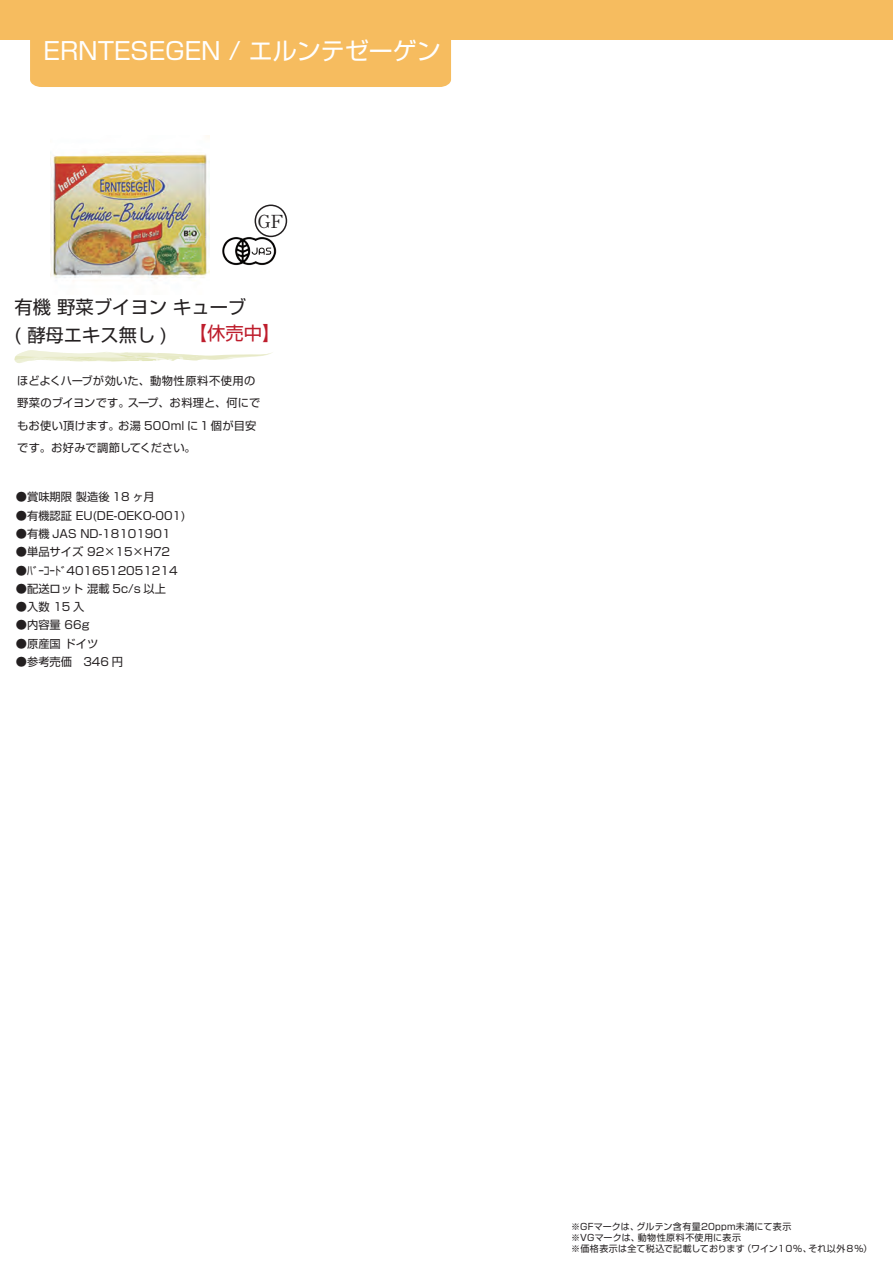
<style>
.page{position:relative;width:893px;height:1263px;background:#fff}
.page>*{position:absolute;margin:0;border:0;box-sizing:border-box;transform-origin:0 0}
.t1{font:24px "Shin Go Pr 5";color:#fff}
.t2{font:18.3px/28.2px "Shin Go Pr 5";color:#231f20}
.t3{font:18.3px "Shin Go Pr 5";color:#be1d2c}
.t4{font:700 18px "Futo Min A101 Pr 5";color:#231f20}
.t5{font:11.25px/22.5px "Shin Go Pr 5";color:#231f20}
.t6{font:9px/10.8px "Shin Go Pr 5";letter-spacing:.025em;color:#231f20}
</style>
<div class="page">
<img style="left:51px;top:136px;width:159px;height:145px">
<svg style="left:14px;top:350px;width:259px;height:13px"></svg>
<div style="left:0;top:0;width:893px;height:39px;background:#f6bc5f"></div>
<div style="left:30px;top:39px;width:421px;height:48px;background:#f6bc5f"></div>
<img style="left:222px;top:236px;width:54px;height:30px">
<div style="left:255px;top:205px;width:32px;height:32px;border:2px solid #231f20;border-radius:50%"></div>
<h1 class="t1" style="left:44px;top:31px;width:399px">ERNTESEGEN / エルンテゼーゲン</h1>
<h3 class="t4" style="left:257px;top:207px;width:28px">GF</h3>
<h2 class="t2" style="left:14px;top:291px;width:233px">有機 野菜ブイヨン キューブ( 酵母エキス無し )　</h2>
<p class="t5" style="left:17px;top:368px;width:245px">ほどよくハーブが効いた、動物性原料不使用の野菜のブイヨンです。スープ、お料理と、何にでもお使い頂けます。お湯 500ml に 1 個が目安です。お好みで調節してください。</p>
<p class="t5" style="left:16px;top:485px;width:141px">●賞味期限 製造後 18 ヶ月</p>
<p class="t5" style="left:16px;top:503px;width:171px">●有機認証 EU(DE-OEKO-001)</p>
<p class="t5" style="left:16px;top:521px;width:156px">●有機 JAS ND-18101901</p>
<p class="t5" style="left:16px;top:540px;width:156px">●単品サイズ 92×15×H72</p>
<p class="t5" style="left:16px;top:558px;width:163px">●ﾊﾞｰｺｰﾄﾞ4016512051214</p>
<p class="t5" style="left:16px;top:576px;width:152px">●配送ロット 混載 5c/s 以上</p>
<p class="t5" style="left:16px;top:594px;width:70px">●入数 15 入</p>
<p class="t5" style="left:16px;top:613px;width:75px">●内容量 66g</p>
<p class="t5" style="left:16px;top:631px;width:84px">●原産国 ドイツ</p>
<p class="t5" style="left:16px;top:649px;width:109px">●参考売価　346 円</p>
<h2 class="t3" style="left:189px;top:318px;width:93px">【休売中】</h2>
<p class="t6" style="left:571px;top:1220px;width:302px">※GFマークは、グルテン含有量20ppm未満にて表示<br>※VGマークは、動物性原料不使用に表示<br>※価格表示は全て税込で記載しております（ワイン１０％、それ以外８％）</p>
</div>
